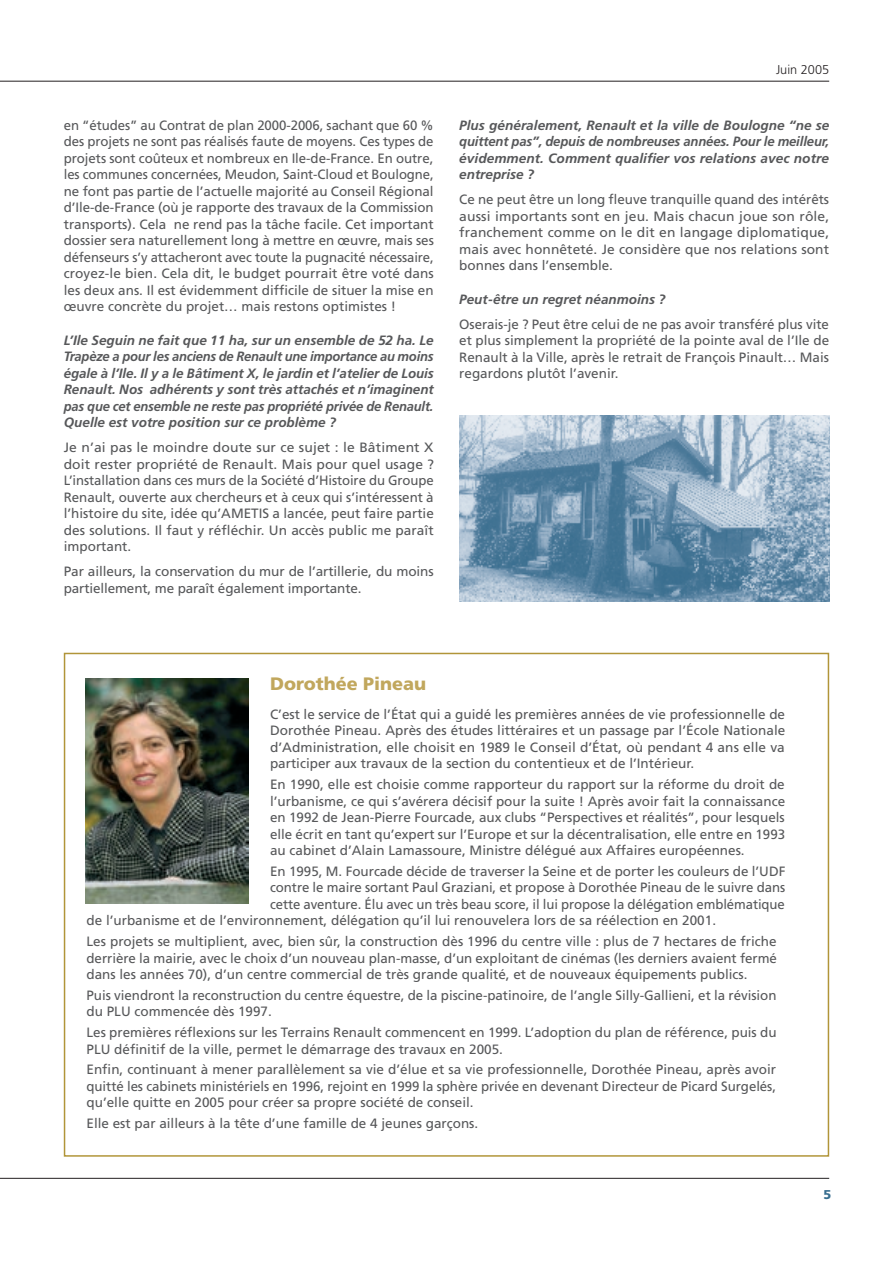
<style>
.page{position:relative;width:893px;height:1263px;background:#fff}
.page>*{position:absolute;margin:0;border:0;box-sizing:border-box;transform-origin:0 0}
.t1{font:900 18px "Frutiger";color:#c1a75d}
.t2{font:13.5px/16.5px "Frutiger";color:#57585a;text-align:justify}
.t3{font:italic 700 13.5px/16.5px "Frutiger";color:#57585a;text-align:justify}
.t4{font:300 12.75px "Frutiger";color:#231f20}
.t5{font:900 12.75px "Frutiger";color:#386e8f}
</style>
<div class="page">
<hr style="left:0;top:81px;width:829px;height:1px;background:#231f20">
<hr style="left:0;top:1178px;width:829px;height:1px;background:#231f20">
<img style="left:459px;top:415px;width:370px;height:186px">
<img style="left:85px;top:678px;width:164px;height:225px">
<p class="t2" style="left:64px;top:116px;width:372px">en “études” au Contrat de plan 2000-2006, sachant que 60 % des projets ne sont pas réalisés faute de moyens. Ces types de projets sont coûteux et nombreux en Ile-de-France. En outre, les communes concernées, Meudon, Saint-Cloud et Boulogne, ne font pas partie de l’actuelle majorité au Conseil Régional d’Ile-de-France (où je rapporte des travaux de la Commission transports). Cela ne rend pas la tâche facile. Cet important dossier sera naturellement long à mettre en œuvre, mais ses défenseurs s’y attacheront avec toute la pugnacité nécessaire, croyez-le bien. Cela dit, le budget pourrait être voté dans les deux ans. Il est évidemment difficile de situer la mise en œuvre concrète du projet… mais restons optimistes !</p>
<p class="t3" style="left:64px;top:332px;width:372px">L’Ile Seguin ne fait que 11 ha, sur un ensemble de 52 ha. Le Trapèze a pour les anciens de Renault une importance au moins égale à l’Ile. Il y a le Bâtiment X, le jardin et l’atelier de Louis Renault. Nos adhérents y sont très attachés et n’imaginent pas que cet ensemble ne reste pas propriété privée de Renault.<br>Quelle est votre position sur ce problème ?</p>
<p class="t2" style="left:64px;top:439px;width:372px">Je n’ai pas le moindre doute sur ce sujet : le Bâtiment X doit rester propriété de Renault. Mais pour quel usage ?<br>L’installation dans ces murs de la Société d’Histoire du Groupe Renault, ouverte aux chercheurs et à ceux qui s’intéressent à l’histoire du site, idée qu’AMETIS a lancée, peut faire partie des solutions. Il faut y réfléchir. Un accès public me paraît important.</p>
<p class="t2" style="left:64px;top:563px;width:371px">Par ailleurs, la conservation du mur de l’artillerie, du moins partiellement, me paraît également importante.</p>
<p class="t4" style="left:776px;top:62px;width:55px">Juin 2005</p>
<p class="t3" style="left:459px;top:116px;width:372px">Plus généralement, Renault et la ville de Boulogne “ne se quittent pas”, depuis de nombreuses années. Pour le meilleur, évidemment. Comment qualifier vos relations avec notre entreprise ?</p>
<p class="t2" style="left:459px;top:191px;width:372px">Ce ne peut être un long fleuve tranquille quand des intérêts aussi importants sont en jeu. Mais chacun joue son rôle, franchement comme on le dit en langage diplomatique, mais avec honnêteté. Je considère que nos relations sont bonnes dans l’ensemble.</p>
<p class="t3" style="left:459px;top:291px;width:208px">Peut-être un regret néanmoins ?</p>
<p class="t2" style="left:459px;top:316px;width:371px">Oserais-je ? Peut être celui de ne pas avoir transféré plus vite et plus simplement la propriété de la pointe aval de l’Ile de Renault à la Ville, après le retrait de François Pinault… Mais regardons plutôt l’avenir.</p>
<h1 class="t1" style="left:270px;top:672px;width:158px">Dorothée Pineau</h1>
<p class="t2" style="left:270px;top:706px;width:517px">C’est le service de l’État qui a guidé les premières années de vie professionnelle de Dorothée Pineau. Après des études littéraires et un passage par l’École Nationale d’Administration, elle choisit en 1989 le Conseil d’État, où pendant 4 ans elle va participer aux travaux de la section du contentieux et de l’Intérieur.</p>
<p class="t2" style="left:270px;top:776px;width:517px">En 1990, elle est choisie comme rapporteur du rapport sur la réforme du droit de l’urbanisme, ce qui s’avérera décisif pour la suite ! Après avoir fait la connaissance en 1992 de Jean-Pierre Fourcade, aux clubs “Perspectives et réalités”, pour lesquels elle écrit en tant qu’expert sur l’Europe et sur la décentralisation, elle entre en 1993 au cabinet d’Alain Lamassoure, Ministre délégué aux Affaires européennes.</p>
<p class="t2" style="left:270px;top:863px;width:517px">En 1995, M. Fourcade décide de traverser la Seine et de porter les couleurs de l’UDF</p>
<p class="t2" style="left:270px;top:879px;width:517px">contre le maire sortant Paul Graziani, et propose à Dorothée Pineau de le suivre dans</p>
<p class="t2" style="left:270px;top:896px;width:516px">cette aventure. Élu avec un très beau score, il lui propose la délégation emblématique</p>
<p class="t2" style="left:87px;top:912px;width:631px">de l’urbanisme et de l’environnement, délégation qu’il lui renouvelera lors de sa réélection en 2001.</p>
<p class="t2" style="left:87px;top:933px;width:692px">Les projets se multiplient, avec, bien sûr, la construction dès 1996 du centre ville : plus de 7 hectares de friche derrière la mairie, avec le choix d’un nouveau plan-masse, d’un exploitant de cinémas (les derniers avaient fermé dans les années 70), d’un centre commercial de très grande qualité, et de nouveaux équipements publics.</p>
<p class="t2" style="left:87px;top:987px;width:691px">Puis viendront la reconstruction du centre équestre, de la piscine-patinoire, de l’angle Silly-Gallieni, et la révision du PLU commencée dès 1997.</p>
<p class="t2" style="left:87px;top:1024px;width:692px">Les premières réflexions sur les Terrains Renault commencent en 1999. L’adoption du plan de référence, puis du<br>PLU définitif de la ville, permet le démarrage des travaux en 2005.</p>
<p class="t2" style="left:87px;top:1061px;width:691px">Enfin, continuant à mener parallèlement sa vie d’élue et sa vie professionnelle, Dorothée Pineau, après avoir quitté les cabinets ministériels en 1996, rejoint en 1999 la sphère privée en devenant Directeur de Picard Surgelés, qu’elle quitte en 2005 pour créer sa propre société de conseil.</p>
<p class="t2" style="left:87px;top:1115px;width:393px">Elle est par ailleurs à la tête d’une famille de 4 jeunes garçons.</p>
<p class="t5" style="left:823px;top:1187px;width:9px">5</p>
</div>
